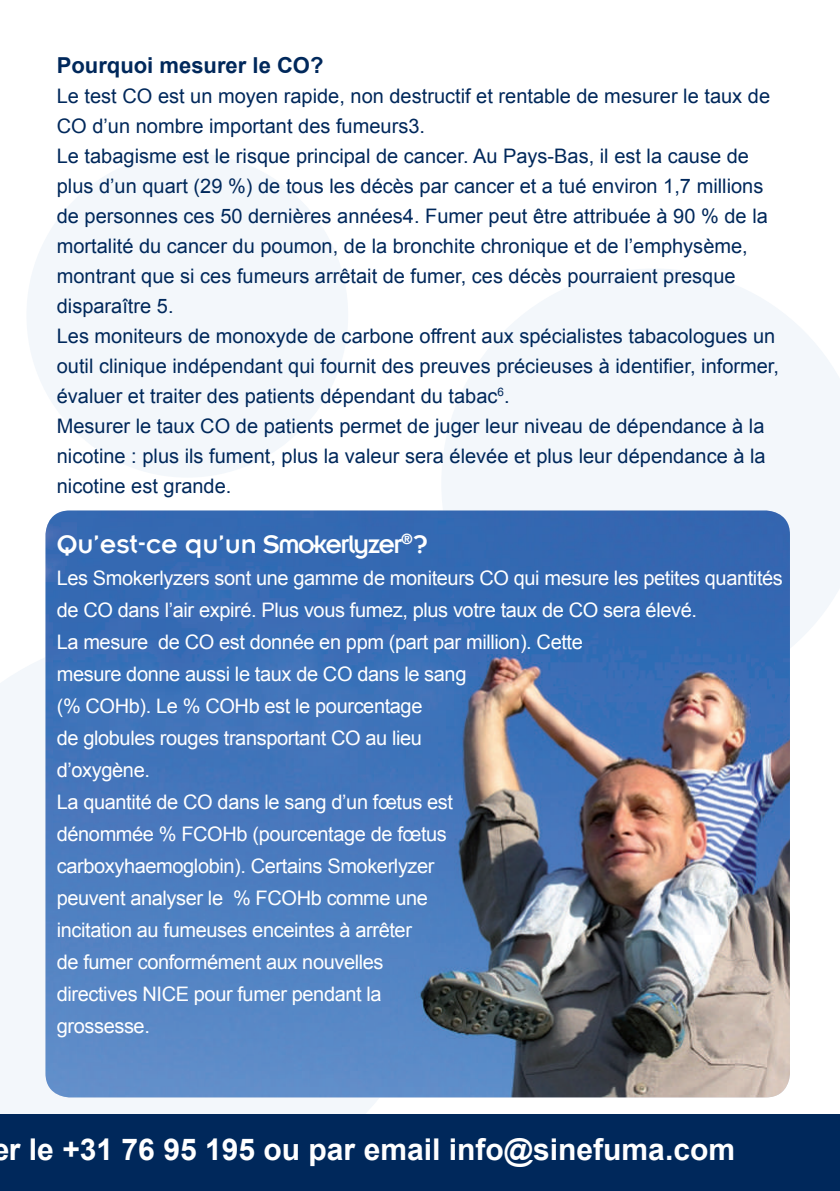
<style>
.page{position:relative;width:840px;height:1191px;background:#fff}
.page>*{position:absolute;margin:0;border:0;box-sizing:border-box;transform-origin:0 0}
.t1{font:700 30px "Arial";color:#fff}
.t2{font:28px "Insignia LT";letter-spacing:-.06em;color:#fff}
.t3{font:700 22px "Arial";color:#00285b}
.t4{font:20px/30px "Arial";color:#00285b}
.t5{font:20px/32px "Arial";letter-spacing:-.02em;color:#fff}
</style>
<div class="page">
<svg style="left:0;top:658px;width:443px;height:456px;fill:#f3f7fb"></svg>
<svg style="left:442px;top:269px;width:397px;height:429px;fill:#f3f7fb"></svg>
<div style="left:26px;top:153px;width:322px;height:324px;background:#f3f7fb;border-radius:50%"></div>
<div style="left:0;top:1114px;width:839px;height:77px;background:#00285b"></div>
<img style="left:45px;top:510px;width:744px;height:587px">
<p class="t3" style="left:57px;top:50px;width:268px">Pourquoi mesurer le CO?</p>
<p class="t4" style="left:57px;top:81px;width:723px">Le test CO est un moyen rapide, non destructif et rentable de mesurer le taux de CO d’un nombre important des fumeurs3.<br>Le tabagisme est le risque principal de cancer. Au Pays-Bas, il est la cause de plus d’un quart (29 %) de tous les décès par cancer et a tué environ 1,7 millions de personnes ces 50 dernières années4. Fumer peut être attribuée à 90 % de la mortalité du cancer du poumon, de la bronchite chronique et de l’emphysème, montrant que si ces fumeurs arrêtait de fumer, ces décès pourraient presque disparaître 5.<br>Les moniteurs de monoxyde de carbone offrent aux spécialistes tabacologues un outil clinique indépendant qui fournit des preuves précieuses à identifier, informer, évaluer et traiter des patients dépendant du tabac<sup>6</sup>.<br>Mesurer le taux CO de patients permet de juger leur niveau de dépendance à la nicotine : plus ils fument, plus la valeur sera élevée et plus leur dépendance à la nicotine est grande.</p>
<h2 class="t2" style="left:57px;top:530px;width:373px">Qu’est-ce qu’un Smokerlyzer<sup>®</sup>?</h2>
<p class="t5" style="left:57px;top:562px;width:727px">Les Smokerlyzers sont une gamme de moniteurs CO qui mesure les petites quantités de CO dans l’air expiré. Plus vous fumez, plus votre taux de CO sera élevé.<br>La mesure de CO est donnée en ppm (part par million). Cette<br>mesure donne aussi le taux de CO dans le sang<br>(% COHb). Le % COHb est le pourcentage<br>de globules rouges transportant CO au lieu<br>d’oxygène.<br>La quantité de CO dans le sang d’un fœtus est<br>dénommée % FCOHb (pourcentage de fœtus<br>carboxyhaemoglobin). Certains Smokerlyzer<br>peuvent analyser le % FCOHb comme une<br>incitation au fumeuses enceintes à arrêter<br>de fumer conformément aux nouvelles<br>directives NICE pour fumer pendant la<br>grossesse.</p>
<h1 class="t1" style="left:-8px;top:1129px;width:744px">er le +31 76 95 195 ou par email info@sinefuma.com</h1>
</div>
